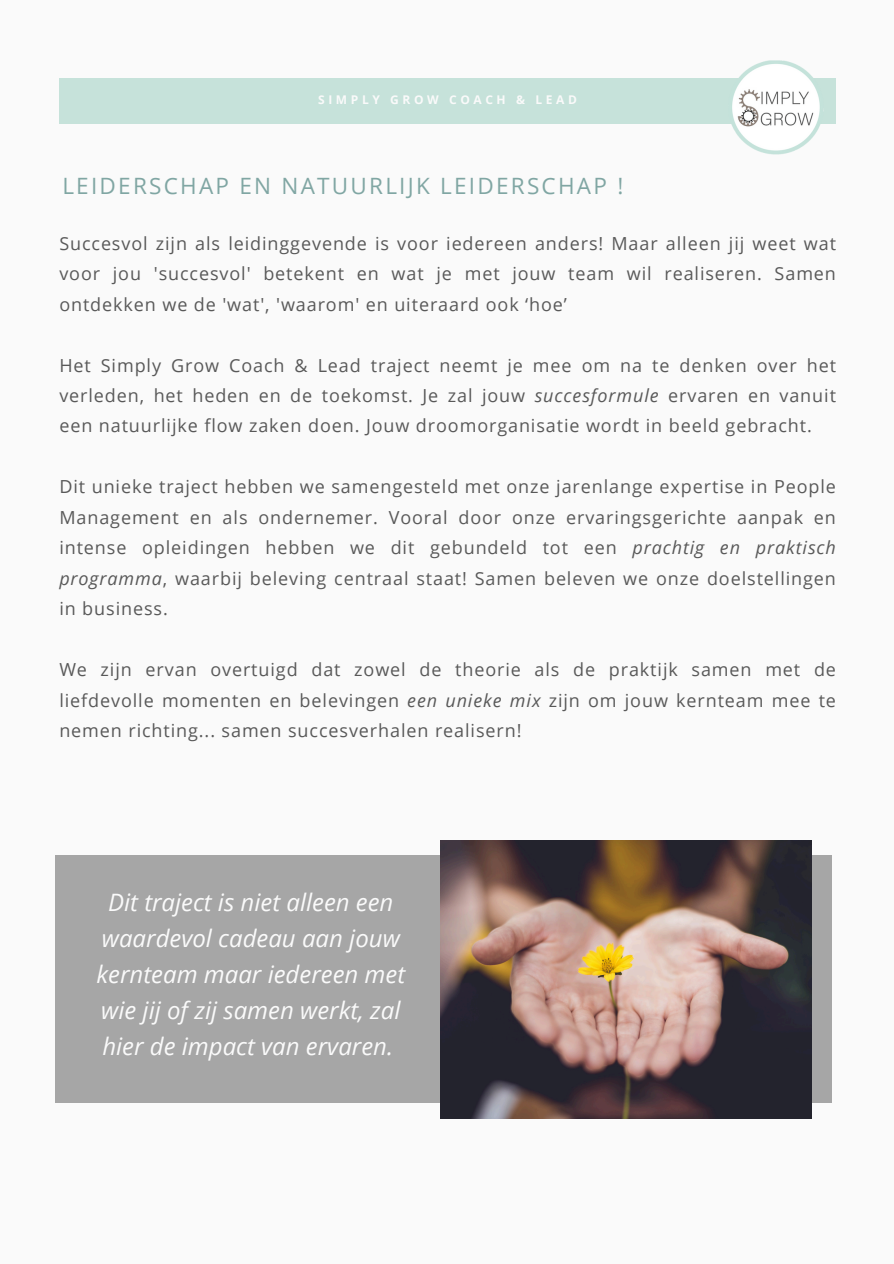
<style>
.page{position:relative;width:894px;height:1264px;background:#fff}
.page>*{position:absolute;margin:0;border:0;box-sizing:border-box;transform-origin:0 0}
.t1{font:italic 24px/36px "Open Sans";color:#fafafa;text-align:center}
.t2{font:22.5px "Open Sans";letter-spacing:.1em;color:#80a6a3}
.t3{font:18px/30.5px "Open Sans";letter-spacing:.05em;color:#595959;text-align:justify}
.t4{font:700 12px "Open Sans";letter-spacing:.3em;color:#fafafa}
.s1{font-style:italic}
</style>
<div class="page">
<div style="left:0;top:0;width:893px;height:1263px;background:#fafafa"></div>
<div style="left:59px;top:78px;width:777px;height:45px;background:#c6e2da"></div>
<img style="left:728px;top:60px;width:94px;height:95px">
<div style="left:55px;top:855px;width:776px;height:248px;background:#a6a6a6"></div>
<img style="left:440px;top:840px;width:371px;height:277px">
<p class="t4" style="left:318px;top:91px;width:260px">SIMPLY GROW COACH &amp; LEAD</p>
<h3 class="t2" style="left:62px;top:170px;width:562px">LEIDERSCHAP EN NATUURLIJK LEIDERSCHAP !</h3>
<h3 class="t3" style="left:59px;top:227px;width:778px">Succesvol zijn als leidinggevende is voor iedereen anders! Maar alleen jij weet wat voor jou 'succesvol' betekent en wat je met jouw team wil realiseren. Samen ontdekken we de 'wat', 'waarom' en uiteraard ook ‘hoe’</h3>
<h3 class="t3" style="left:59px;top:349px;width:778px">Het Simply Grow Coach &amp; Lead traject neemt je mee om na te denken over het verleden, het heden en de toekomst. Je zal jouw <span class="s1">succesformule</span> ervaren en vanuit een natuurlijke flow zaken doen. Jouw droomorganisatie wordt in beeld gebracht.</h3>
<p class="t3" style="left:59px;top:471px;width:778px">Dit unieke traject hebben we samengesteld met onze jarenlange expertise in People Management en als ondernemer. Vooral door onze ervaringsgerichte aanpak en intense opleidingen hebben we dit gebundeld tot een <span class="s1">prachtig en praktisch programma</span>, waarbij beleving centraal staat! Samen beleven we onze doelstellingen in business.</p>
<h2 class="t3" style="left:59px;top:654px;width:778px">We zijn ervan overtuigd dat zowel de theorie als de praktijk samen met de liefdevolle momenten en belevingen <span class="s1">een unieke mix</span> zijn om jouw kernteam mee te nemen richting... samen succesverhalen realisern!</h2>
<h3 class="t1" style="left:96px;top:884px;width:310px">Dit traject is niet alleen een waardevol cadeau aan jouw kernteam maar iedereen met wie jij of zij samen werkt, zal hier de impact van ervaren.</h3>
</div>
